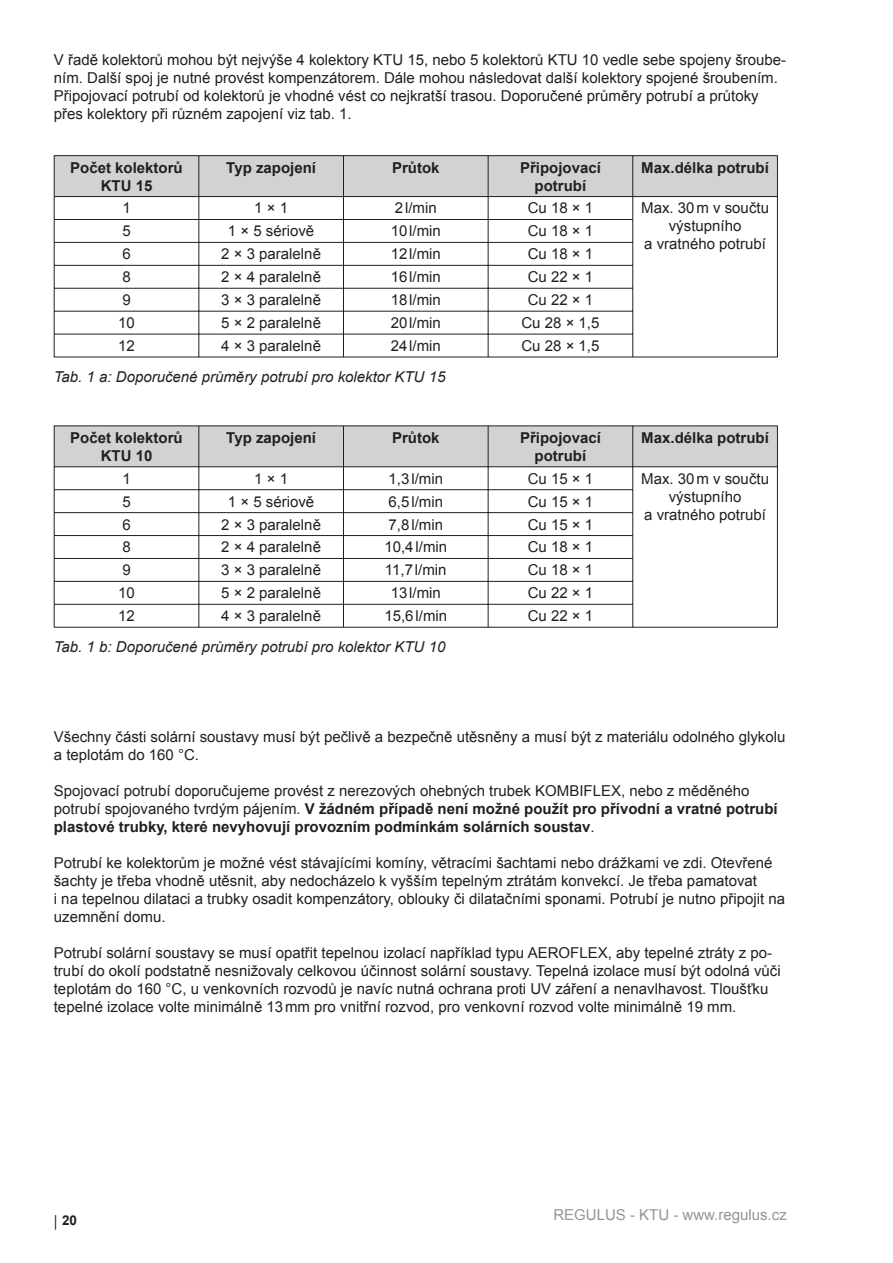
<style>
.page{position:relative;width:893px;height:1263px;background:#fff}
.page>*{position:absolute;margin:0;border:0;box-sizing:border-box;transform-origin:0 0}
.t1{font:15px/18px "Arial";color:#231f20}
.t2{font:700 15px/18px "Arial";color:#231f20;text-align:center}
.t3{font:italic 15px "Arial";color:#231f20}
.t4{font:15px "Arial";color:#939598}
.t5{font:700 13.5px "Arial";color:#231f20}
.s1{font-weight:400}
</style>
<div class="page">
<hr style="left:54px;top:155px;width:145px;height:1px;background:#231f20">
<hr style="left:199px;top:155px;width:144px;height:1px;background:#231f20">
<hr style="left:343px;top:155px;width:145px;height:1px;background:#231f20">
<hr style="left:488px;top:155px;width:144px;height:1px;background:#231f20">
<hr style="left:632px;top:155px;width:145px;height:1px;background:#231f20">
<hr style="left:632px;top:357px;width:145px;height:1px;background:#231f20">
<svg style="left:54px;top:156px;width:724px;height:201px"></svg>
<hr style="left:54px;top:357px;width:578px;height:1px;background:#231f20">
<hr style="left:54px;top:425px;width:145px;height:1px;background:#231f20">
<hr style="left:199px;top:425px;width:144px;height:1px;background:#231f20">
<hr style="left:343px;top:425px;width:145px;height:1px;background:#231f20">
<hr style="left:488px;top:425px;width:144px;height:1px;background:#231f20">
<hr style="left:632px;top:425px;width:145px;height:1px;background:#231f20">
<hr style="left:632px;top:627px;width:145px;height:1px;background:#231f20">
<svg style="left:54px;top:426px;width:724px;height:201px"></svg>
<hr style="left:54px;top:627px;width:578px;height:1px;background:#231f20">
<p class="t1" style="left:54px;top:51px;width:734px">V řadě kolektorů mohou být nejvýše 4 kolektory KTU 15, nebo 5 kolektorů KTU 10 vedle sebe spojeny šroube&shy;ním. Další spoj je nutné provést kompenzátorem. Dále mohou následovat další kolektory spojené šroubením.<br>Připojovací potrubí od kolektorů je vhodné vést co nejkratší trasou. Doporučené průměry potrubí a průtoky přes kolektory při různém zapojení viz tab. 1.</p>
<p class="t2" style="left:70px;top:158px;width:114px">Počet kolektorů<br>KTU 15</p>
<p class="t2" style="left:226px;top:158px;width:91px">Typ zapojení</p>
<p class="t2" style="left:392px;top:158px;width:49px">Průtok</p>
<p class="t2" style="left:520px;top:158px;width:82px">Připojovací potrubí</p>
<p class="t2" style="left:641px;top:158px;width:129px">Max.délka potrubí</p>
<p class="t1" style="left:122px;top:199px;width:10px">1</p>
<p class="t1" style="left:254px;top:199px;width:35px">1 × 1</p>
<p class="t1" style="left:395px;top:199px;width:43px">2 l/min</p>
<p class="t1" style="left:527px;top:199px;width:67px">Cu 18 × 1</p>
<p class="t1" style="left:641px;top:199px;width:129px;text-align:center">Max. 30 m v součtu výstupního<br>a vratného potrubí</p>
<p class="t1" style="left:122px;top:222px;width:10px">5</p>
<p class="t1" style="left:228px;top:222px;width:88px">1 × 5 sériově</p>
<p class="t1" style="left:390px;top:222px;width:52px">10 l/min</p>
<p class="t1" style="left:527px;top:222px;width:67px">Cu 18 × 1</p>
<p class="t1" style="left:122px;top:245px;width:10px">6</p>
<p class="t1" style="left:221px;top:245px;width:101px">2 × 3 paralelně</p>
<p class="t1" style="left:390px;top:245px;width:52px">12 l/min</p>
<p class="t1" style="left:527px;top:245px;width:67px">Cu 18 × 1</p>
<p class="t1" style="left:122px;top:268px;width:10px">8</p>
<p class="t1" style="left:221px;top:268px;width:101px">2 × 4 paralelně</p>
<p class="t1" style="left:390px;top:268px;width:52px">16 l/min</p>
<p class="t1" style="left:527px;top:268px;width:67px">Cu 22 × 1</p>
<p class="t1" style="left:122px;top:291px;width:10px">9</p>
<p class="t1" style="left:221px;top:291px;width:101px">3 × 3 paralelně</p>
<p class="t1" style="left:390px;top:291px;width:52px">18 l/min</p>
<p class="t1" style="left:527px;top:291px;width:67px">Cu 22 × 1</p>
<p class="t1" style="left:118px;top:314px;width:18px">10</p>
<p class="t1" style="left:221px;top:314px;width:101px">5 × 2 paralelně</p>
<p class="t1" style="left:390px;top:314px;width:52px">20 l/min</p>
<p class="t1" style="left:521px;top:314px;width:79px">Cu 28 × 1,5</p>
<p class="t1" style="left:118px;top:337px;width:18px">12</p>
<p class="t1" style="left:221px;top:337px;width:101px">4 × 3 paralelně</p>
<p class="t1" style="left:390px;top:337px;width:52px">24 l/min</p>
<p class="t1" style="left:521px;top:337px;width:79px">Cu 28 × 1,5</p>
<p class="t3" style="left:54px;top:368px;width:393px">Tab. 1 a: Doporučené průměry potrubí pro kolektor KTU 15</p>
<p class="t2" style="left:70px;top:429px;width:114px">Počet kolektorů<br>KTU 10</p>
<p class="t2" style="left:226px;top:429px;width:91px">Typ zapojení</p>
<p class="t2" style="left:392px;top:429px;width:49px">Průtok</p>
<p class="t2" style="left:520px;top:429px;width:82px">Připojovací potrubí</p>
<p class="t2" style="left:641px;top:429px;width:129px">Max.délka potrubí</p>
<p class="t1" style="left:122px;top:470px;width:10px">1</p>
<p class="t1" style="left:254px;top:470px;width:35px">1 × 1</p>
<p class="t1" style="left:388px;top:470px;width:56px">1,3 l/min</p>
<p class="t1" style="left:527px;top:470px;width:67px">Cu 15 × 1</p>
<p class="t1" style="left:641px;top:470px;width:129px;text-align:center">Max. 30 m v součtu výstupního<br>a vratného potrubí</p>
<p class="t1" style="left:122px;top:492px;width:10px">5</p>
<p class="t1" style="left:228px;top:492px;width:88px">1 × 5 sériově</p>
<p class="t1" style="left:388px;top:492px;width:56px">6,5 l/min</p>
<p class="t1" style="left:527px;top:492px;width:67px">Cu 15 × 1</p>
<p class="t1" style="left:122px;top:515px;width:10px">6</p>
<p class="t1" style="left:221px;top:515px;width:101px">2 × 3 paralelně</p>
<p class="t1" style="left:388px;top:515px;width:56px">7,8 l/min</p>
<p class="t1" style="left:527px;top:515px;width:67px">Cu 15 × 1</p>
<p class="t1" style="left:122px;top:538px;width:10px">8</p>
<p class="t1" style="left:221px;top:538px;width:101px">2 × 4 paralelně</p>
<p class="t1" style="left:384px;top:538px;width:64px">10,4 l/min</p>
<p class="t1" style="left:527px;top:538px;width:67px">Cu 18 × 1</p>
<p class="t1" style="left:122px;top:561px;width:10px">9</p>
<p class="t1" style="left:221px;top:561px;width:101px">3 × 3 paralelně</p>
<p class="t1" style="left:385px;top:561px;width:63px">11,7 l/min</p>
<p class="t1" style="left:527px;top:561px;width:67px">Cu 18 × 1</p>
<p class="t1" style="left:118px;top:584px;width:18px">10</p>
<p class="t1" style="left:221px;top:584px;width:101px">5 × 2 paralelně</p>
<p class="t1" style="left:390px;top:584px;width:52px">13 l/min</p>
<p class="t1" style="left:527px;top:584px;width:67px">Cu 22 × 1</p>
<p class="t1" style="left:118px;top:607px;width:18px">12</p>
<p class="t1" style="left:221px;top:607px;width:101px">4 × 3 paralelně</p>
<p class="t1" style="left:384px;top:607px;width:64px">15,6 l/min</p>
<p class="t1" style="left:527px;top:607px;width:67px">Cu 22 × 1</p>
<p class="t3" style="left:54px;top:639px;width:393px">Tab. 1 b: Doporučené průměry potrubí pro kolektor KTU 10</p>
<p class="t1" style="left:54px;top:728px;width:733px">Všechny části solární soustavy musí být pečlivě a bezpečně utěsněny a musí být z materiálu odolného glykolu a teplotám do 160 °C.</p>
<p class="t2" style="left:54px;top:782px;width:725px;text-align:left"><span class="s1">Spojovací potrubí doporučujeme provést z nerezových ohebných trubek KOMBIFLEX, nebo z měděného potrubí spojovaného tvrdým pájením.</span> V žádném případě není možné použít pro přívodní a vratné potrubí plastové trubky, které nevyhovují provozním podmínkám solárních soustav<span class="s1">.</span></p>
<p class="t1" style="left:54px;top:854px;width:732px">Potrubí ke kolektorům je možné vést stávajícími komíny, větracími šachtami nebo drážkami ve zdi. Otevřené šachty je třeba vhodně utěsnit, aby nedocházelo k vyšším tepelným ztrátám konvekcí. Je třeba pamatovat<br>i na tepelnou dilataci a trubky osadit kompenzátory, oblouky či dilatačními sponami. Potrubí je nutno připojit na uzemnění domu.</p>
<p class="t1" style="left:54px;top:944px;width:728px">Potrubí solární soustavy se musí opatřit tepelnou izolací například typu AEROFLEX, aby tepelné ztráty z po&shy;trubí do okolí podstatně nesnižovaly celkovou účinnost solární soustavy. Tepelná izolace musí být odolná vůči teplotám do 160 °C, u venkovních rozvodů je navíc nutná ochrana proti UV záření a nenavlhavost. Tloušťku tepelné izolace volte minimálně 13 mm pro vnitřní rozvod, pro venkovní rozvod volte minimálně 19 mm.</p>
<p class="t5" style="left:53px;top:1212px;width:26px"><sub>│</sub>20</p>
<p class="t4" style="left:553px;top:1206px;width:235px">REGULUS - KTU - www.regulus.cz</p>
</div>
